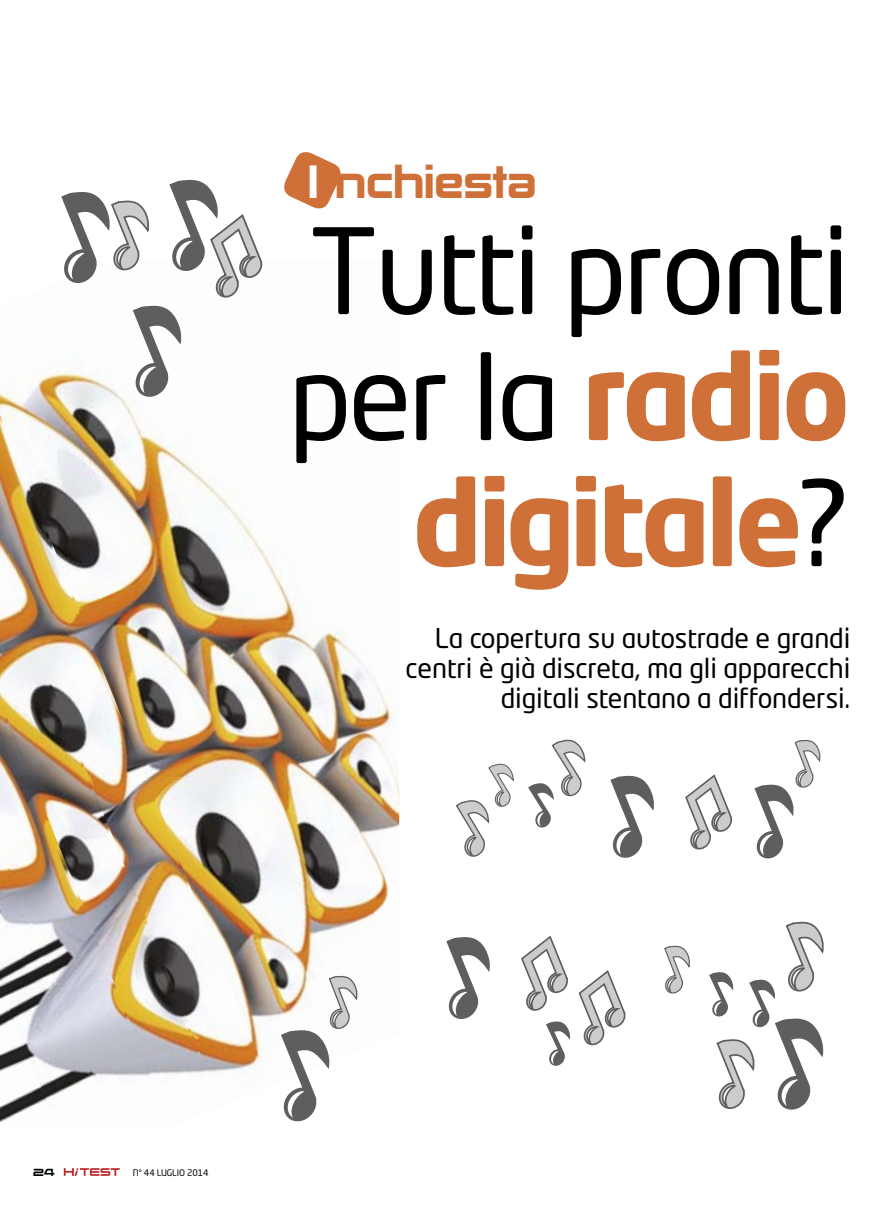
<style>
.page{position:relative;width:893px;height:1212px;background:#fff}
.page>*{position:absolute;margin:0;border:0;box-sizing:border-box;transform-origin:0 0}
.t1{font:117px/126px "Neo Tech Pro";letter-spacing:-.03em;color:#000;text-align:right}
.t2{font:40.65px "Korataki";color:#d07039;scale:.85 1}
.t3{font:27px/30px "Neo Tech Pro";letter-spacing:-.005em;color:#000;text-align:right}
.t4{font:9px "Neo Tech Pro";letter-spacing:-.01em;color:#000}
.t5{font:9px "Korataki";color:#000}
.s1{color:#fff}
.s2{font-weight:700;color:#d07039}
</style>
<div class="page">
<svg style="left:64px;top:1168px;width:56px;height:8px"></svg>
<img style="left:0;top:373px;width:133px;height:41px">
<img style="left:0;top:414px;width:231px;height:143px">
<img style="left:0;top:557px;width:213px;height:518px">
<img style="left:78px;top:507px;width:321px;height:436px">
<img style="left:326px;top:507px;width:73px;height:182px">
<img style="left:0;top:700px;width:172px;height:376px">
<img style="left:0;top:843px;width:115px;height:251px">
<img style="left:0;top:986px;width:58px;height:137px">
<img style="left:213px;top:882px;width:149px;height:201px">
<img style="left:362px;top:867px;width:37px;height:76px">
<svg style="left:284px;top:152px;width:57px;height:57px"></svg>
<svg style="left:455px;top:763px;width:59px;height:94px"></svg>
<svg style="left:528px;top:739px;width:58px;height:89px"></svg>
<svg style="left:281px;top:973px;width:77px;height:149px"></svg>
<svg style="left:610px;top:775px;width:44px;height:83px"></svg>
<svg style="left:685px;top:774px;width:47px;height:76px"></svg>
<svg style="left:754px;top:739px;width:67px;height:120px"></svg>
<svg style="left:61px;top:179px;width:202px;height:220px"></svg>
<svg style="left:446px;top:937px;width:44px;height:82px"></svg>
<svg style="left:521px;top:935px;width:47px;height:76px"></svg>
<svg style="left:664px;top:945px;width:26px;height:49px"></svg>
<svg style="left:578px;top:970px;width:48px;height:76px"></svg>
<svg style="left:709px;top:921px;width:115px;height:189px"></svg>
<svg style="left:546px;top:1021px;width:25px;height:45px"></svg>
<h2 class="t2" style="left:308px;top:157px;width:270px"><span class="s1">I</span> nchiesta</h2>
<h1 class="t1" style="left:288px;top:206px;width:564px">Tutti pronti per la <span class="s2">radio digitale</span>?</h1>
<p class="t3" style="left:405px;top:622px;width:446px">La copertura su autostrade e grandi centri è già discreta, ma gli apparecchi digitali stentano a diffondersi.</p>
<p class="t5" style="left:33px;top:1167px;width:23px">24</p>
<p class="t4" style="left:133px;top:1167px;width:77px">N° 44 LUGLIO 2014</p>
</div>
